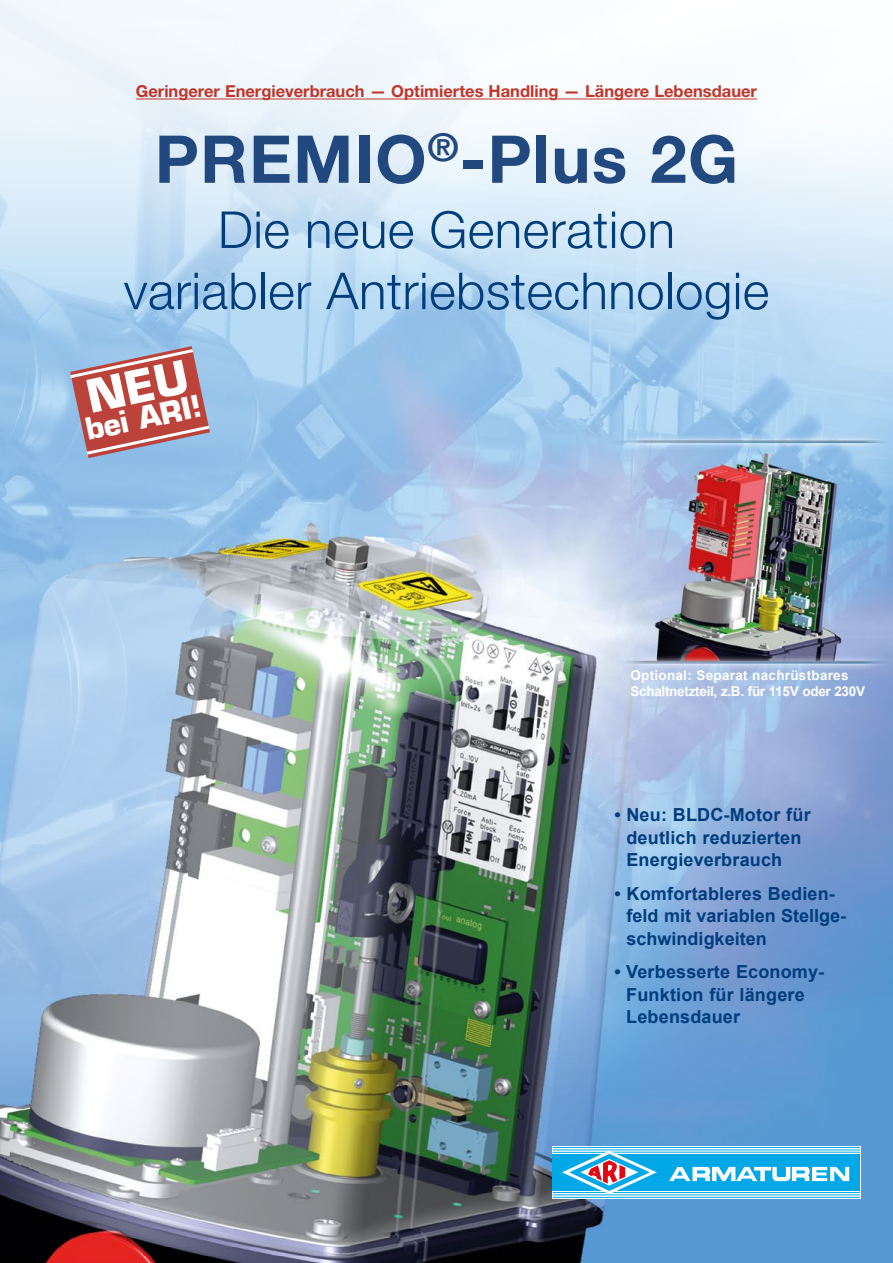
<style>
.page{position:relative;width:893px;height:1263px;background:#fff}
.page>*{position:absolute;margin:0;border:0;box-sizing:border-box;transform-origin:0 0}
.t1{font:700 66px "Helvetica Neue LT Pro";letter-spacing:.02em;color:#21487f}
.t2{font:300 51px/61.2px "Helvetica Neue LT Pro";letter-spacing:.01em;color:#003d7c;text-align:center}
.t3{font:700 29.7px "Eurostile LT Std";color:#fff}
.t4{font:700 18px/22.5px "Arial";letter-spacing:.01em;color:#003d7c}
.t5{font:700 16.5px "Helvetica Neue LT Pro";color:#c03527}
.t6{font:700 13.5px/16.2px "Arial";letter-spacing:.02em;color:#fff}
</style>
<div class="page">
<img style="left:0;top:340px;width:893px;height:923px">
<svg style="left:552px;top:1146px;width:308px;height:53px"></svg>
<div style="left:553px;top:1154px;width:307px;height:36px;background:#00a8e7"></div>
<hr style="left:553px;top:1147px;width:307px;height:1px;background:#00a8e7">
<hr style="left:553px;top:1149px;width:307px;height:1px;background:#00a8e7">
<hr style="left:553px;top:1152px;width:55px;height:1px;background:#00a8e7">
<hr style="left:609px;top:1152px;width:251px;height:1px;background:#00a8e7">
<hr style="left:553px;top:1197px;width:307px;height:1px;background:#00a8e7">
<hr style="left:553px;top:1194px;width:307px;height:1px;background:#00a8e7">
<hr style="left:553px;top:1192px;width:54px;height:1px;background:#00a8e7">
<hr style="left:611px;top:1192px;width:249px;height:1px;background:#00a8e7">
<svg style="left:669px;top:1167px;width:180px;height:14px"></svg>
<svg style="left:562px;top:1151px;width:95px;height:43px"></svg>
<svg style="left:0;top:0;width:893px;height:340px"></svg>
<hr style="left:136px;top:99px;width:621px;height:1px;background:#c03527">
<svg style="left:67px;top:346px;width:146px;height:112px;background:#b1757c"></svg>
<p class="t5" style="left:136px;top:81px;width:623px">Geringerer Energieverbrauch — Optimiertes Handling — Längere Lebensdauer</p>
<h1 class="t1" style="left:155px;top:118px;width:585px">PREMIO<sup>®</sup>-Plus 2G</h1>
<h2 class="t2" style="left:124px;top:198px;width:647px">Die neue Generation variabler Antriebstechnologie</h2>
<h3 class="t3" style="left:82px;top:412px;width:119px;rotate:-12deg">bei ARI!</h3>
<p class="t6" style="left:630px;top:667px;width:236px">Optional: Separat nachrüstbares<br>Schaltnetzteil, z.B. für 115V oder 230V</p>
<p class="t4" style="left:626px;top:804px;width:186px;text-indent:-12px">• Neu: BLDC-Motor für deutlich reduzierten<br>Energieverbrauch</p>
<p class="t4" style="left:627px;top:883px;width:221px;text-indent:-12px">• Komfortableres Bedien&shy;feld mit variablen Stellge&shy;schwindigkeiten</p>
<p class="t4" style="left:626px;top:961px;width:199px;text-indent:-12px">• Verbesserte Economy-<br>Funktion für längere<br>Lebensdauer</p>
</div>
